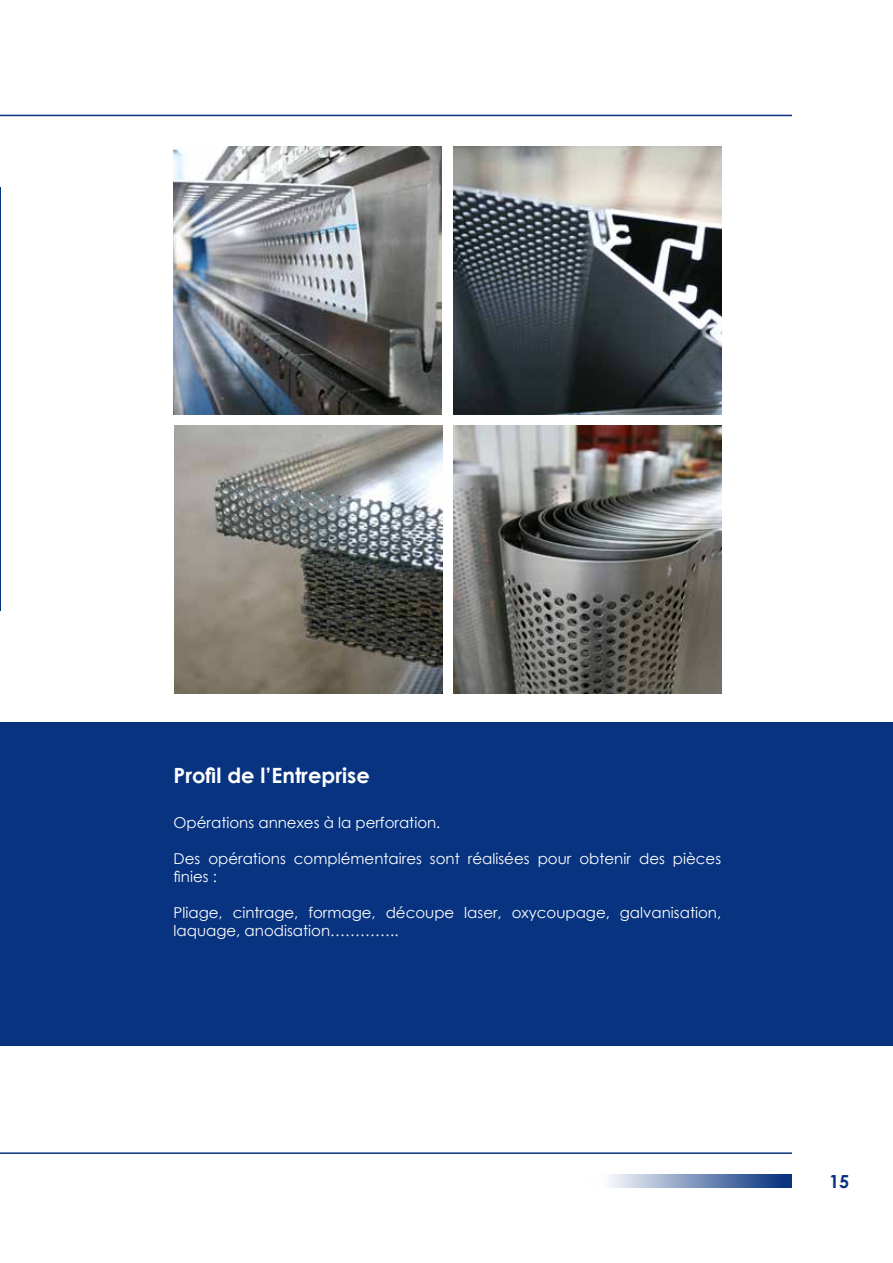
<style>
.page{position:relative;width:893px;height:1263px;background:#fff}
.page>*{position:absolute;margin:0;border:0;box-sizing:border-box;transform-origin:0 0}
.t1{font:700 21px "Century Gothic";color:#fff}
.t2{font:700 18px "Century Gothic";color:#073380}
.t3{font:15px/18px "Century Gothic";color:#fff}
</style>
<div class="page">
<div style="left:0;top:723px;width:893px;height:323px;background:#073380"></div>
<hr style="left:0;top:187px;width:1px;height:424px;background:#073380">
<hr style="left:0;top:115px;width:792px;height:1px;background:#073380">
<hr style="left:0;top:1152px;width:792px;height:2px;background:#073380">
<svg style="left:610px;top:1174px;width:182px;height:14px;background:#7890b9"></svg>
<img style="left:453px;top:147px;width:268px;height:268px">
<img style="left:174px;top:147px;width:268px;height:268px">
<img style="left:453px;top:426px;width:268px;height:268px">
<img style="left:174px;top:426px;width:268px;height:268px">
<h1 class="t1" style="left:174px;top:760px;width:198px">Profil de l’Entreprise</h1>
<p class="t3" style="left:174px;top:814px;width:268px">Opérations annexes à la perforation.</p>
<p class="t3" style="left:174px;top:850px;width:549px">Des opérations complémentaires sont réalisées pour obtenir des pièces finies :</p>
<p class="t3" style="left:174px;top:904px;width:549px">Pliage, cintrage, formage, découpe laser, oxycoupage, galvanisation, laquage, anodisation…………..</p>
<p class="t2" style="left:829px;top:1168px;width:22px">15</p>
</div>
